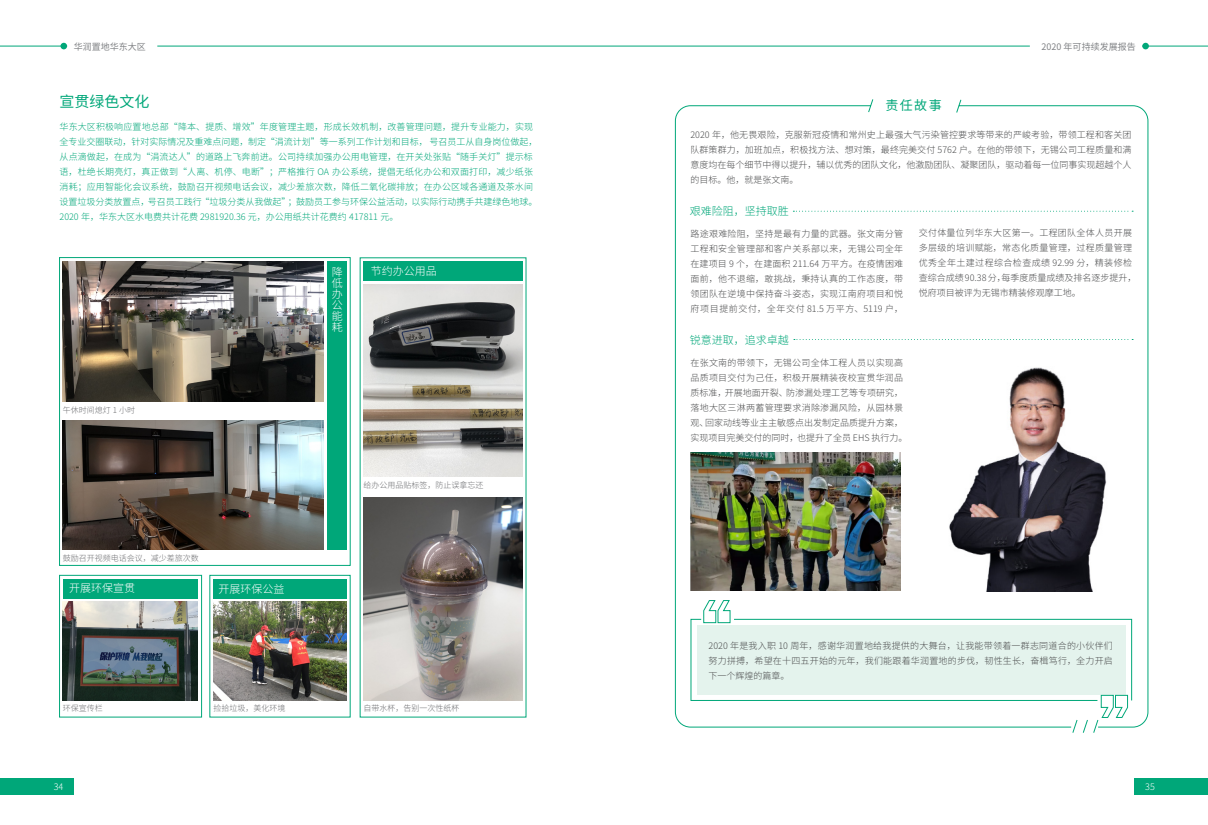
<style>
.page{position:relative;width:1208px;height:825px;background:#fff}
.page>*{position:absolute;margin:0;border:0;box-sizing:border-box;transform-origin:0 0}
.t1{font:15px "Source Han Sans CN";color:#00a779}
.t2{font:13px "Source Han Sans CN";color:#00a779}
.t3{font:300 11px/11px "Source Han Sans CN";color:#fff;text-align:justify}
.t4{font:300 11px "Source Han Sans CN";color:#00a779}
.t5{font:300 9px/15px "Source Han Sans CN";letter-spacing:.025em;color:#4b4c4d;text-align:justify}
.t6{font:300 9px/15px "Source Han Sans CN";letter-spacing:.015em;color:#00a779}
.t7{font:9px "Source Han Sans CN";color:#808285}
.t8{font:300 9px "Source Han Sans CN";color:#fff}
.t9{font:300 8px "Source Han Sans CN";color:#6c6d70}
</style>
<div class="page">
<div style="left:1134px;top:778px;width:74px;height:17px;background:#00a779"></div>
<div style="left:0;top:778px;width:73px;height:17px;background:#00a779"></div>
<div style="left:328px;top:261px;width:19px;height:288px;background:#00a779"></div>
<svg style="left:674px;top:99px;width:475px;height:634px"></svg>
<img style="left:938px;top:362px;width:187px;height:229px">
<img style="left:690px;top:452px;width:210px;height:138px">
<div style="left:59px;top:257px;width:291px;height:309px;border:1px solid #00a779"></div>
<div style="left:59px;top:575px;width:143px;height:142px;border:1px solid #00a779"></div>
<div style="left:63px;top:579px;width:135px;height:19px;background:#00a779"></div>
<div style="left:213px;top:579px;width:134px;height:19px;background:#00a779"></div>
<div style="left:363px;top:261px;width:160px;height:20px;background:#00a779"></div>
<img style="left:63px;top:261px;width:260px;height:141px">
<img style="left:363px;top:285px;width:160px;height:191px">
<img style="left:363px;top:497px;width:160px;height:203px">
<img style="left:63px;top:602px;width:135px;height:98px">
<img style="left:213px;top:602px;width:133px;height:98px">
<img style="left:63px;top:420px;width:260px;height:129px">
<hr style="left:0;top:46px;width:67px;height:1px;background:#00a779">
<div style="left:60px;top:43px;width:7px;height:6px;background:#00a779;border-radius:50%"></div>
<hr style="left:157px;top:46px;width:872px;height:1px;background:#00a779">
<hr style="left:1142px;top:46px;width:66px;height:1px;background:#00a779">
<div style="left:1142px;top:43px;width:7px;height:6px;background:#00a779;border-radius:50%"></div>
<svg style="left:690px;top:599px;width:442px;height:119px"></svg>
<p class="t7" style="left:74px;top:41px;width:74px">华润置地华东大区</p>
<p class="t7" style="left:1041px;top:41px;width:96px">2020 年可持续发展报告</p>
<h1 class="t1" style="left:60px;top:93px;width:92px">宣贯绿色文化</h1>
<p class="t6" style="left:60px;top:119px;width:479px">华东大区积极响应置地总部“降本、提质、增效”年度管理主题，形成长效机制，改善管理问题，提升专业能力，实现全专业交圈联动，针对实际情况及重难点问题，制定“涓流计划”等一系列工作计划和目标，号召员工从自身岗位做起，从点滴做起，在成为“涓流达人”的道路上飞奔前进。公司持续加强办公用电管理，在开关处张贴“随手关灯”提示标语，杜绝长期亮灯，真正做到“人离、机停、电断”；严格推行 OA 办公系统，提倡无纸化办公和双面打印，减少纸张消耗；应用智能化会议系统，鼓励召开视频电话会议，减少差旅次数，降低二氧化碳排放；在办公区域各通道及茶水间设置垃圾分类放置点，号召员工践行“垃圾分类从我做起”；鼓励员工参与环保公益活动，以实际行动携手共建绿色地球。2020 年，华东大区水电费共计花费 2981920.36 元，办公用纸共计花费约 417811 元。</p>
<p class="t5" style="left:690px;top:127px;width:442px">2020 年，他无畏艰险，克服新冠疫情和常州史上最强大气污染管控要求等带来的严峻考验，带领工程和客关团队群策群力，加班加点，积极找方法、想对策，最终完美交付 5762 户。在他的带领下，无锡公司工程质量和满意度均在每个细节中得以提升，辅以优秀的团队文化，他激励团队、凝聚团队，驱动着每一位同事实现超越个人的目标。他，就是张文南。</p>
<h2 class="t2" style="left:885px;top:98px;width:58px">责任故事</h2>
<p class="t4" style="left:690px;top:205px;width:100px">艰难险阻，坚持取胜</p>
<p class="t9" style="left:63px;top:405px;width:74px">午休时间熄灯 1 小时</p>
<p class="t9" style="left:63px;top:553px;width:137px">鼓励召开视频电话会议，减少差旅次数</p>
<p class="t3" style="left:69px;top:583px;width:67px">开展环保宣贯</p>
<p class="t3" style="left:218px;top:583px;width:68px">开展环保公益</p>
<p class="t3" style="left:332px;top:267px;width:12px">降低办公能耗</p>
<p class="t3" style="left:371px;top:266px;width:67px">节约办公用品</p>
<p class="t9" style="left:363px;top:480px;width:121px">给办公用品贴标签，防止误拿忘还</p>
<p class="t9" style="left:63px;top:704px;width:41px">环保宣传栏</p>
<p class="t9" style="left:213px;top:704px;width:74px">捡拾垃圾，美化环境</p>
<p class="t9" style="left:363px;top:704px;width:97px">自带水杯，告别一次性纸杯</p>
<p class="t5" style="left:690px;top:226px;width:214px">路途艰难险阻，坚持是最有力量的武器。张文南分管工程和安全管理部和客户关系部以来，无锡公司全年在建项目 9 个，在建面积 211.64 万平方。在疫情困难面前，他不退缩，敢挑战，秉持认真的工作态度，带领团队在逆境中保持奋斗姿态，实现江南府项目和悦府项目提前交付，全年交付 81.5 万平方、5119 户，</p>
<p class="t4" style="left:690px;top:333px;width:100px">锐意进取，追求卓越</p>
<p class="t5" style="left:690px;top:355px;width:219px;text-align:left">在张文南的带领下，无锡公司全体工程人员以实现高品质项目交付为己任，积极开展精装夜校宣贯华润品质标准，开展地面开裂、防渗漏处理工艺等专项研究，落地大区三淋两蓄管理要求消除渗漏风险，从园林景观、回家动线等业主主敏感点出发制定品质提升方案，实现项目完美交付的同时，也提升了全员 EHS 执行力。</p>
<p class="t5" style="left:918px;top:226px;width:219px;text-align:left">交付体量位列华东大区第一。工程团队全体人员开展多层级的培训赋能，常态化质量管理，过程质量管理优秀全年土建过程综合检查成绩 92.99 分，精装修检查综合成绩 90.38分，每季度质量成绩及排名逐步提升，悦府项目被评为无锡市精装修观摩工地。</p>
<p class="t5" style="left:708px;top:639px;width:406px">2020 年是我入职 10 周年，感谢华润置地给我提供的大舞台，让我能带领着一群志同道合的小伙伴们努力拼搏，希望在十四五开始的元年，我们能跟着华润置地的步伐，韧性生长，奋楫笃行，全力开启下一个辉煌的篇章。</p>
<p class="t8" style="left:54px;top:781px;width:11px">34</p>
<p class="t8" style="left:1145px;top:781px;width:11px">35</p>
</div>
